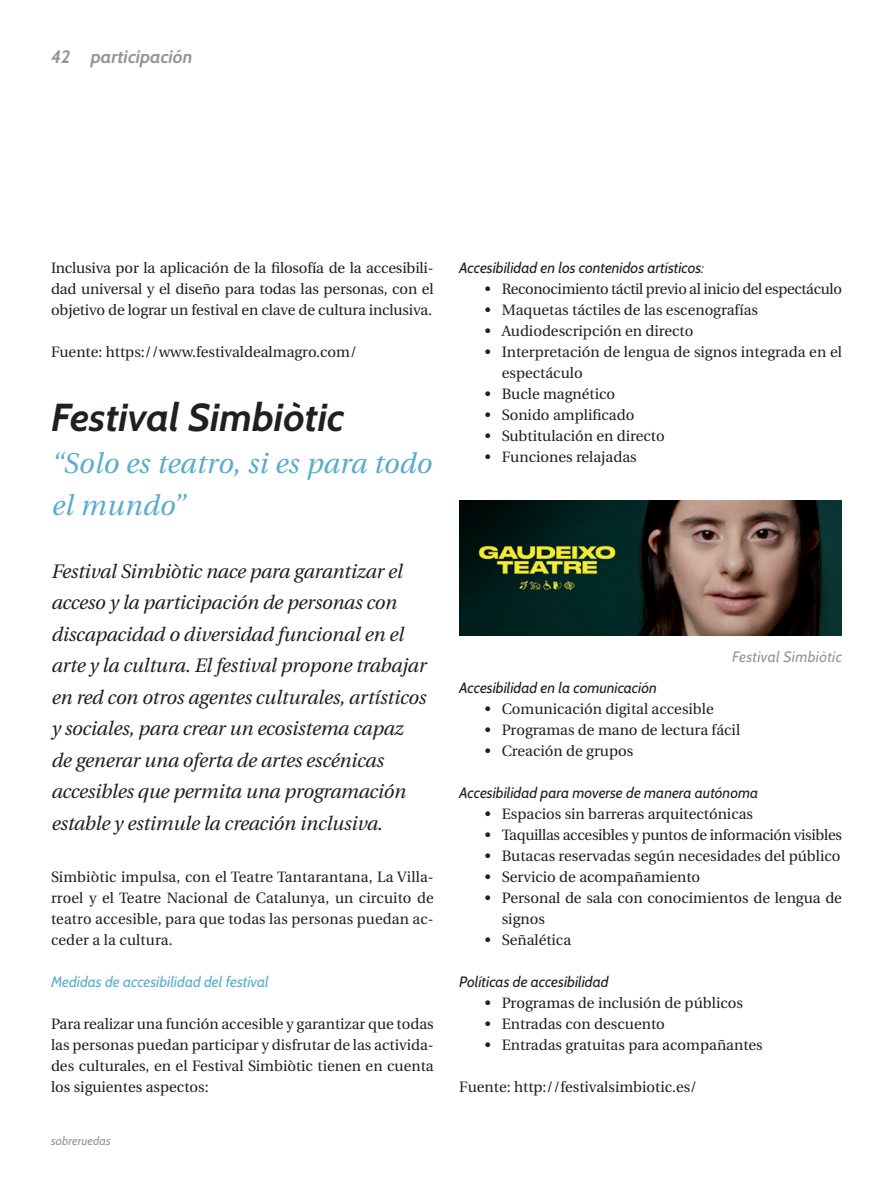
<style>
.page{position:relative;width:893px;height:1195px;background:#fff}
.page>*{position:absolute;margin:0;border:0;box-sizing:border-box;transform-origin:0 0}
._3A_TITULAR_PETIT_DI{font:italic 700 39px "Cabin";color:#231f20}
._4_SUBTITULAR{font:italic 28.5px/42px "Utopia";letter-spacing:.01em;color:#5aadcd}
._5_ENTRADETA{font:italic 19.5px/31.5px "Utopia";letter-spacing:-.01em;color:#231f20}
._1_2_TÍTOL_SECCIÓ_PE{font:italic 700 18px "Cabin";color:#939598}
._7_COS_PRINCIPAL{font:15px/21px "Utopia";color:#231f20;text-align:justify}
._8_1_PREGUNTA_entrev{font:italic 15px "Cabin";color:#231f20}
._7_COS_PRINCIPAL-2{font:15px "Utopia";letter-spacing:-.02em;color:#231f20}
._8_1_PREGUNTA_entrev-2{font:italic 15px "Cabin";color:#5aadcd}
._15_PEU_FOTO_TEXT{font:italic 15px "Cabin";letter-spacing:.02em;color:#939598}
.t1{font:italic 12px "Cabin";letter-spacing:.01em;color:#939598}
</style>
<div class="page">
<img style="left:459px;top:501px;width:383px;height:134px">
<p class="_1_2_TÍTOL_SECCIÓ_PE" style="left:51px;top:46px;width:143px">42 participación</p>
<p class="_7_COS_PRINCIPAL" style="left:51px;top:258px;width:384px">Inclusiva por la aplicación de la filosofía de la accesibili&shy;dad universal y el diseño para todas las personas, con el objetivo de lograr un festival en clave de cultura inclusiva.</p>
<p class="_7_COS_PRINCIPAL" style="left:51px;top:342px;width:307px">Fuente: https://www.festivaldealmagro.com/</p>
<p class="_3A_TITULAR_PETIT_DI" style="left:51px;top:393px;width:295px">Festival Simbiòtic</p>
<p class="_4_SUBTITULAR" style="left:51px;top:442px;width:382px">“Solo es teatro, si es para todo el mundo”</p>
<p class="_5_ENTRADETA" style="left:51px;top:555px;width:376px">Festival Simbiòtic nace para garantizar el acceso y la participación de personas con discapacidad o diversidad funcional en el arte y la cultura. El festival propone trabajar en red con otros agentes culturales, artísticos y sociales, para crear un ecosistema capaz de generar una oferta de artes escénicas accesibles que permita una programación estable y estimule la creación inclusiva.</p>
<p class="_7_COS_PRINCIPAL" style="left:51px;top:867px;width:384px">Simbiòtic impulsa, con el Teatre Tantarantana, La Villa&shy;rroel y el Teatre Nacional de Catalunya, un circuito de teatro accesible, para que todas las personas puedan ac&shy;ceder a la cultura.</p>
<p class="_8_1_PREGUNTA_entrev-2" style="left:51px;top:973px;width:219px">Medidas de accesibilidad del festival</p>
<p class="_7_COS_PRINCIPAL" style="left:51px;top:1014px;width:384px">Para realizar una función accesible y garantizar que todas las personas puedan participar y disfrutar de las activida&shy;des culturales, en el Festival Simbiòtic tienen en cuenta los siguientes aspectos:</p>
<p class="t1" style="left:51px;top:1133px;width:61px">sobreruedas</p>
<p class="_8_1_PREGUNTA_entrev" style="left:459px;top:259px;width:247px">Accesibilidad en los contenidos artísticos:</p>
<p class="_7_COS_PRINCIPAL-2" style="left:485px;top:281px;width:359px">• Reconocimiento táctil previo al inicio del espectáculo</p>
<p class="_7_COS_PRINCIPAL" style="left:485px;top:300px;width:275px">• Maquetas táctiles de las escenografías</p>
<p class="_7_COS_PRINCIPAL" style="left:485px;top:321px;width:210px">• Audiodescripción en directo</p>
<p class="_7_COS_PRINCIPAL" style="left:502px;top:342px;width:342px;text-indent:-17px">• Interpretación de lengua de signos integrada en el espectáculo</p>
<p class="_7_COS_PRINCIPAL" style="left:485px;top:384px;width:132px">• Bucle magnético</p>
<p class="_7_COS_PRINCIPAL" style="left:485px;top:405px;width:151px">• Sonido amplificado</p>
<p class="_7_COS_PRINCIPAL" style="left:485px;top:426px;width:181px">• Subtitulación en directo</p>
<p class="_7_COS_PRINCIPAL" style="left:485px;top:447px;width:153px">• Funciones relajadas</p>
<p class="_15_PEU_FOTO_TEXT" style="left:732px;top:647px;width:111px">Festival Simbiòtic</p>
<p class="_8_1_PREGUNTA_entrev" style="left:459px;top:679px;width:199px">Accesibilidad en la comunicación</p>
<p class="_7_COS_PRINCIPAL" style="left:485px;top:699px;width:231px">• Comunicación digital accesible</p>
<p class="_7_COS_PRINCIPAL" style="left:485px;top:720px;width:257px">• Programas de mano de lectura fácil</p>
<p class="_7_COS_PRINCIPAL" style="left:485px;top:741px;width:150px">• Creación de grupos</p>
<p class="_8_1_PREGUNTA_entrev" style="left:459px;top:784px;width:300px">Accesibilidad para moverse de manera autónoma</p>
<p class="_7_COS_PRINCIPAL" style="left:485px;top:804px;width:270px">• Espacios sin barreras arquitectónicas</p>
<p class="_7_COS_PRINCIPAL-2" style="left:485px;top:827px;width:359px">• Taquillas accesibles y puntos de información visibles</p>
<p class="_7_COS_PRINCIPAL" style="left:485px;top:846px;width:357px">• Butacas reservadas según necesidades del público</p>
<p class="_7_COS_PRINCIPAL" style="left:485px;top:867px;width:217px">• Servicio de acompañamiento</p>
<p class="_7_COS_PRINCIPAL" style="left:502px;top:888px;width:342px;text-indent:-17px">• Personal de sala con conocimientos de lengua de signos</p>
<p class="_7_COS_PRINCIPAL" style="left:485px;top:930px;width:88px">• Señalética</p>
<p class="_8_1_PREGUNTA_entrev" style="left:459px;top:973px;width:151px">Políticas de accesibilidad</p>
<p class="_7_COS_PRINCIPAL" style="left:485px;top:993px;width:260px">• Programas de inclusión de públicos</p>
<p class="_7_COS_PRINCIPAL" style="left:485px;top:1014px;width:182px">• Entradas con descuento</p>
<p class="_7_COS_PRINCIPAL" style="left:485px;top:1035px;width:280px">• Entradas gratuitas para acompañantes</p>
<p class="_7_COS_PRINCIPAL" style="left:459px;top:1077px;width:239px">Fuente: http://festivalsimbiotic.es/</p>
</div>
